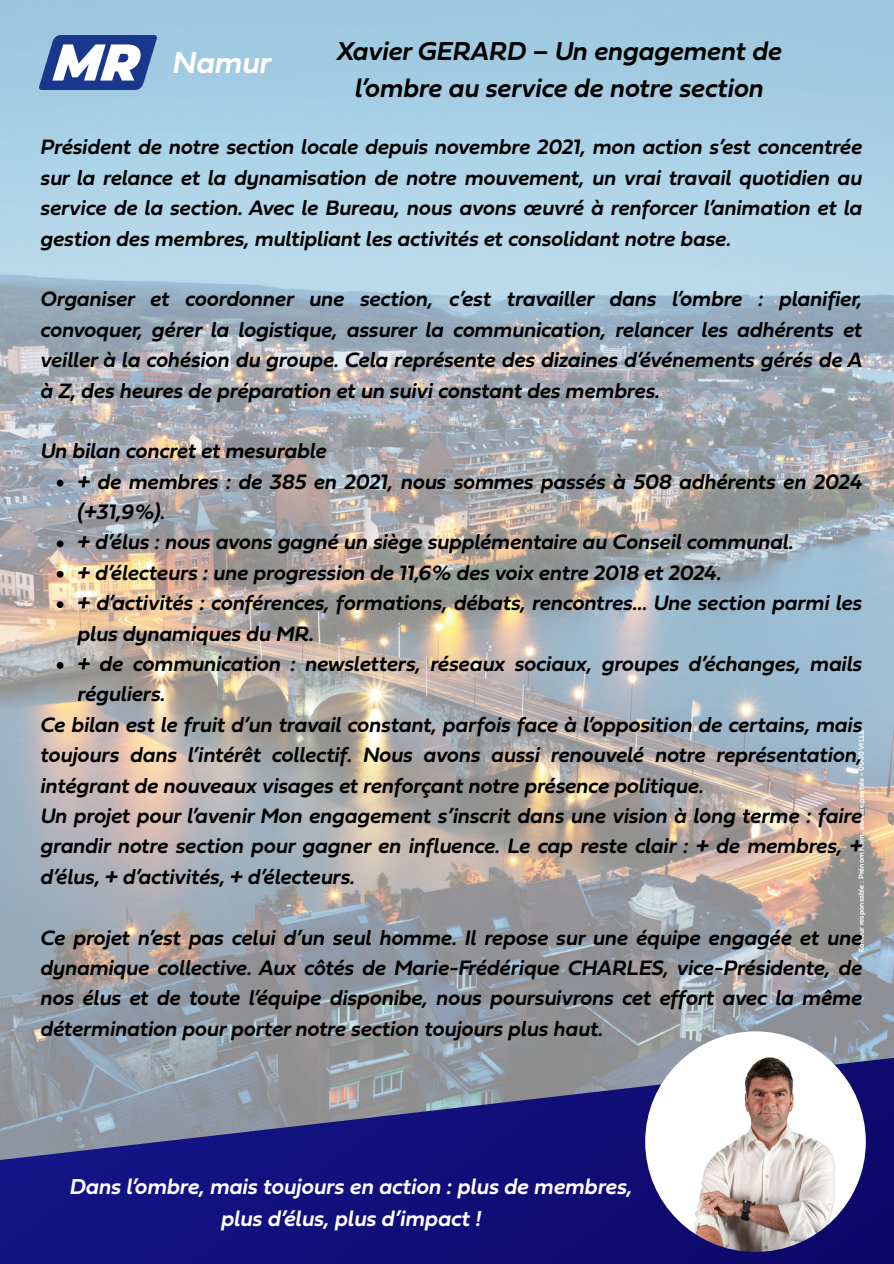
<style>
.page{position:relative;width:894px;height:1264px;background:#fff}
.page>*{position:absolute;margin:0;border:0;box-sizing:border-box;transform-origin:0 0}
.t1{font:italic 600 31.65px "Fieldwork Hum";color:#fff}
.t2{font:italic 600 27px/37.2px "Fieldwork Hum";color:#000;text-align:center}
.t3{font:italic 600 22.5px/31.5px "Fieldwork Hum";color:#fff;text-align:center}
.t4{font:italic 600 21.75px/30.3px "Fieldwork Hum";color:#000}
.t5{font:600 7.5px "Fieldwork Hum";color:#fff}
</style>
<div class="page">
<img style="left:0;top:0;width:893px;height:1043px">
<svg style="left:0;top:1043px;width:893px;height:220px;background:#3d3e87"></svg>
<img style="left:645px;top:1031px;width:220px;height:220px;border-radius:50%">
<img style="left:40px;top:36px;width:116px;height:53px">
<svg style="left:57px;top:479px;width:6px;height:7px"></svg>
<svg style="left:57px;top:540px;width:6px;height:7px"></svg>
<svg style="left:57px;top:571px;width:6px;height:6px"></svg>
<svg style="left:57px;top:601px;width:6px;height:7px"></svg>
<svg style="left:57px;top:662px;width:6px;height:6px"></svg>
<p class="t1" style="left:171px;top:44px;width:100px">Namur</p>
<p class="t2" style="left:336px;top:32px;width:446px">Xavier GERARD – Un engagement de l’ombre au service de notre section</p>
<h2 class="t4" style="left:40px;top:131px;width:822px;text-align:justify">Président de notre section locale depuis novembre 2021, mon action s’est concentrée sur la relance et la dynamisation de notre mouvement, un vrai travail quotidien au service de la section. Avec le Bureau, nous avons œuvré à renforcer l’animation et la gestion des membres, multipliant les activités et consolidant notre base.</h2>
<h3 class="t4" style="left:40px;top:283px;width:822px;text-align:justify">Organiser et coordonner une section, c’est travailler dans l’ombre : planifier, convoquer, gérer la logistique, assurer la communication, relancer les adhérents et veiller à la cohésion du groupe. Cela représente des dizaines d’événements gérés de A à Z, des heures de préparation et un suivi constant des membres.</h3>
<h3 class="t4" style="left:40px;top:435px;width:287px">Un bilan concret et mesurable</h3>
<h3 class="t4" style="left:77px;top:466px;width:785px">+ de membres : de 385 en 2021, nous sommes passés à 508 adhérents en 2024 (+31,9%).</h3>
<p class="t4" style="left:77px;top:526px;width:717px">+ d’élus : nous avons gagné un siège supplémentaire au Conseil communal.</p>
<p class="t4" style="left:77px;top:557px;width:645px">+ d’électeurs : une progression de 11,6% des voix entre 2018 et 2024.</p>
<p class="t4" style="left:77px;top:587px;width:785px">+ d’activités : conférences, formations, débats, rencontres… Une section parmi les plus dynamiques du MR.</p>
<p class="t4" style="left:77px;top:648px;width:785px">+ de communication : newsletters, réseaux sociaux, groupes d’échanges, mails réguliers.</p>
<p class="t4" style="left:40px;top:709px;width:822px">Ce bilan est le fruit d’un travail constant, parfois face à l’opposition de certains, mais toujours dans l’intérêt collectif. Nous avons aussi renouvelé notre représentation, intégrant de nouveaux visages et renforçant notre présence politique.<br>Un projet pour l’avenir Mon engagement s’inscrit dans une vision à long terme : faire grandir notre section pour gagner en influence. Le cap reste clair : + de membres, + d’élus, + d’activités, + d’électeurs.</p>
<h1 class="t5" style="left:856px;top:952px;width:224px;rotate:-90deg">Editeur responsable : Prénom Nom, adresse postale - 0000 VILLE</h1>
<h3 class="t4" style="left:40px;top:921px;width:822px;text-align:justify">Ce projet n’est pas celui d’un seul homme. Il repose sur une équipe engagée et une dynamique collective. Aux côtés de Marie-Frédérique CHARLES, vice-Présidente, de nos élus et de toute l’équipe disponibe, nous poursuivrons cet effort avec la même détermination pour porter notre section toujours plus haut.</h3>
<h3 class="t3" style="left:69px;top:1170px;width:564px">Dans l’ombre, mais toujours en action : plus de membres, plus d’élus, plus d’impact !</h3>
</div>
